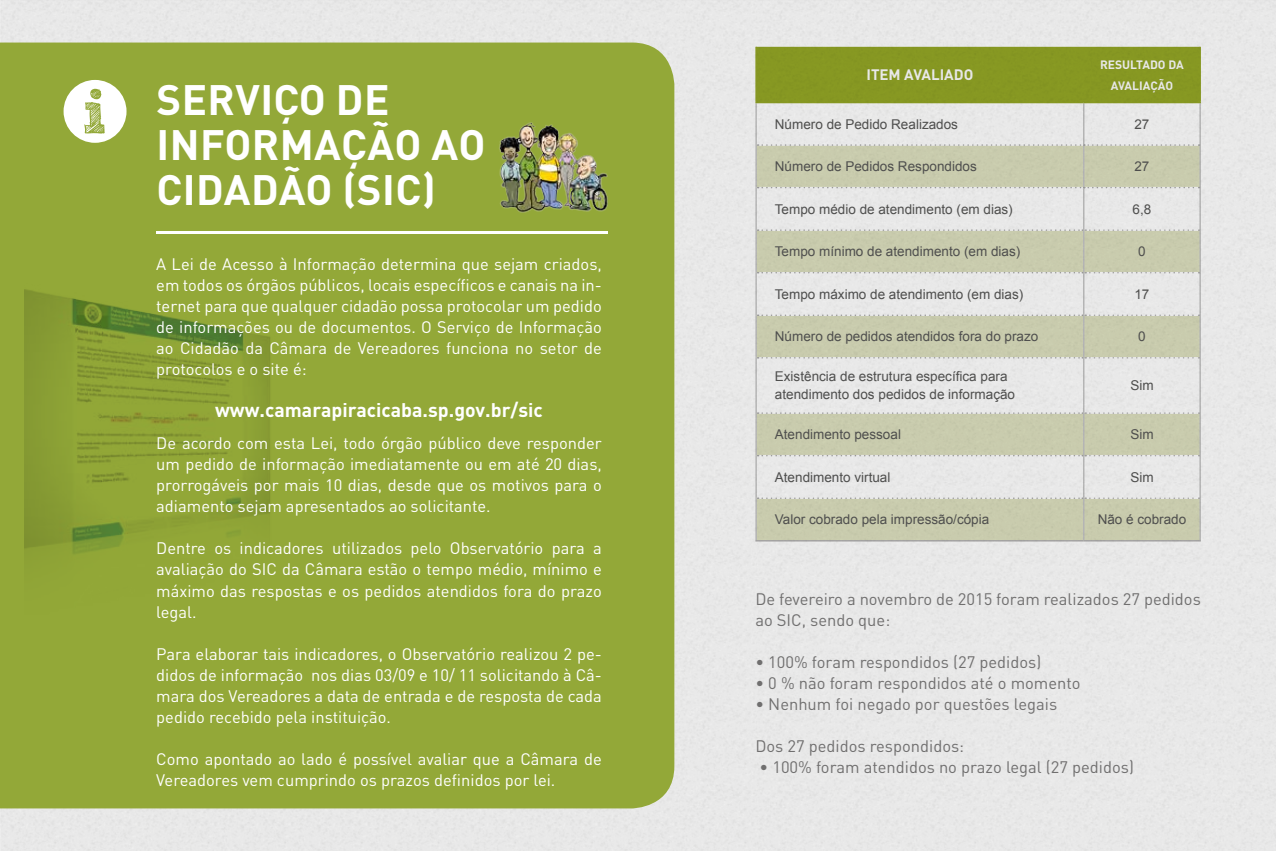
<style>
.page{position:relative;width:1276px;height:851px;background:#fff}
.page>*{position:absolute;margin:0;border:0;box-sizing:border-box;transform-origin:0 0}
.t1{font:700 42px/45px "DIN Pro";letter-spacing:.01em;color:#fff}
.t2{font:700 19.5px "DIN Pro";color:#fff}
.t3{font:16.5px/21px "DIN Pro";color:#fff;text-align:justify}
.t4{font:16.5px/21px "DIN Pro";color:#706f6f}
.t5{font:700 15px "DIN Pro";color:#fff}
.t6{font:13.5px/18px "Arial";color:#575756}
.t7{font:700 12px/21px "DIN Pro";color:#fff;text-align:center}
</style>
<div class="page">
<div style="left:0;top:43px;width:674px;height:765px;background:#93a838"></div>
<img style="left:25px;top:274px;width:269px;height:387px">
<svg style="left:64px;top:80px;width:62px;height:63px"></svg>
<hr style="left:156px;top:231px;width:452px;height:2px;background:#fff">
<img style="left:490px;top:113px;width:133px;height:104px">
<div style="left:757px;top:47px;width:442px;height:55px;background:#869722"></div>
<div style="left:757px;top:103px;width:442px;height:41px;background:#e8e8e8"></div>
<div style="left:757px;top:146px;width:442px;height:394px;background:#c9cbad"></div>
<svg style="left:757px;top:188px;width:442px;height:309px;background:#dadbcf"></svg>
<hr style="left:755px;top:103px;width:2px;height:42px;background:#c6c6c6">
<hr style="left:1199px;top:103px;width:2px;height:42px;background:#c6c6c6">
<hr style="left:755px;top:145px;width:2px;height:42px;background:#c6c6c6">
<hr style="left:1199px;top:145px;width:2px;height:42px;background:#c6c6c6">
<hr style="left:755px;top:187px;width:2px;height:43px;background:#c6c6c6">
<hr style="left:1199px;top:187px;width:2px;height:43px;background:#c6c6c6">
<hr style="left:755px;top:230px;width:2px;height:43px;background:#c6c6c6">
<hr style="left:1199px;top:230px;width:2px;height:43px;background:#c6c6c6">
<hr style="left:755px;top:273px;width:2px;height:42px;background:#c6c6c6">
<hr style="left:1199px;top:273px;width:2px;height:42px;background:#c6c6c6">
<hr style="left:755px;top:315px;width:2px;height:43px;background:#c6c6c6">
<hr style="left:1199px;top:315px;width:2px;height:43px;background:#c6c6c6">
<hr style="left:755px;top:358px;width:2px;height:55px;background:#c6c6c6">
<hr style="left:1199px;top:358px;width:2px;height:55px;background:#c6c6c6">
<hr style="left:755px;top:413px;width:2px;height:42px;background:#c6c6c6">
<hr style="left:1199px;top:413px;width:2px;height:42px;background:#c6c6c6">
<hr style="left:755px;top:455px;width:2px;height:43px;background:#c6c6c6">
<hr style="left:1199px;top:455px;width:2px;height:43px;background:#c6c6c6">
<hr style="left:755px;top:498px;width:2px;height:42px;background:#c6c6c6">
<hr style="left:1199px;top:498px;width:2px;height:42px;background:#c6c6c6">
<hr style="left:1083px;top:103px;width:1px;height:41px;background:#c6c6c6">
<hr style="left:1083px;top:146px;width:1px;height:41px;background:#c6c6c6">
<hr style="left:1083px;top:188px;width:1px;height:42px;background:#c6c6c6">
<hr style="left:1083px;top:230px;width:1px;height:43px;background:#c6c6c6">
<hr style="left:1083px;top:273px;width:1px;height:42px;background:#c6c6c6">
<hr style="left:1083px;top:315px;width:1px;height:43px;background:#c6c6c6">
<hr style="left:1083px;top:358px;width:1px;height:55px;background:#c6c6c6">
<hr style="left:1083px;top:413px;width:1px;height:42px;background:#c6c6c6">
<hr style="left:1083px;top:455px;width:1px;height:43px;background:#c6c6c6">
<hr style="left:1083px;top:498px;width:1px;height:42px;background:#c6c6c6">
<svg style="left:757px;top:144px;width:442px;height:2px"></svg>
<svg style="left:757px;top:187px;width:442px;height:1px"></svg>
<svg style="left:757px;top:229px;width:442px;height:2px"></svg>
<svg style="left:757px;top:272px;width:442px;height:1px"></svg>
<svg style="left:757px;top:314px;width:442px;height:2px"></svg>
<svg style="left:757px;top:357px;width:442px;height:1px"></svg>
<svg style="left:757px;top:412px;width:442px;height:2px"></svg>
<svg style="left:757px;top:455px;width:442px;height:1px"></svg>
<svg style="left:757px;top:497px;width:442px;height:2px"></svg>
<hr style="left:755px;top:540px;width:328px;height:1px;background:#b3b2b2">
<hr style="left:1083px;top:540px;width:118px;height:1px;background:#b3b2b2">
<hr style="left:755px;top:102px;width:328px;height:1px;background:#94a726">
<hr style="left:1083px;top:102px;width:118px;height:1px;background:#94a726">
<hr style="left:755px;top:47px;width:2px;height:55px;background:#94a726">
<hr style="left:1199px;top:47px;width:2px;height:55px;background:#94a726">
<h1 class="t1" style="left:156px;top:76px;width:330px">SERVIÇO DE<br>INFORMAÇÃO AO<br>CIDADÃO (SIC)</h1>
<p class="t3" style="left:156px;top:253px;width:447px">A Lei de Acesso à Informação determina que sejam criados, em todos os órgãos públicos, locais específicos e canais na in&shy;ternet para que qualquer cidadão possa protocolar um pedido de informações ou de documentos. O Serviço de Informação ao Cidadão da Câmara de Vereadores funciona no setor de protocolos e o site é:</p>
<p class="t2" style="left:215px;top:397px;width:329px">www.camarapiracicaba.sp.gov.br/sic</p>
<p class="t3" style="left:156px;top:432px;width:447px">De acordo com esta Lei, todo órgão público deve responder um pedido de informação imediatamente ou em até 20 dias, prorrogáveis por mais 10 dias, desde que os motivos para o adiamento sejam apresentados ao solicitante.</p>
<p class="t3" style="left:156px;top:537px;width:447px">Dentre os indicadores utilizados pelo Observatório para a avaliação do SIC da Câmara estão o tempo médio, mínimo e máximo das respostas e os pedidos atendidos fora do prazo legal.</p>
<p class="t3" style="left:156px;top:642px;width:447px">Para elaborar tais indicadores, o Observatório realizou 2 pe&shy;didos de informação nos dias 03/09 e 10/ 11 solicitando à Câ&shy;mara dos Vereadores a data de entrada e de resposta de cada pedido recebido pela instituição.</p>
<p class="t3" style="left:156px;top:747px;width:447px">Como apontado ao lado é possível avaliar que a Câmara de<br>Vereadores vem cumprindo os prazos definidos por lei.</p>
<p class="t5" style="left:866px;top:65px;width:108px">ITEM AVALIADO</p>
<p class="t7" style="left:1100px;top:53px;width:85px">RESULTADO DA<br>AVALIAÇÃO</p>
<p class="t6" style="left:775px;top:115px;width:185px">Número de Pedido Realizados</p>
<p class="t6" style="left:1134px;top:115px;width:17px">27</p>
<p class="t6" style="left:775px;top:158px;width:203px">Número de Pedidos Respondidos</p>
<p class="t6" style="left:1134px;top:158px;width:17px">27</p>
<p class="t6" style="left:775px;top:200px;width:239px">Tempo médio de atendimento (em dias)</p>
<p class="t6" style="left:1132px;top:200px;width:20px">6,8</p>
<p class="t6" style="left:775px;top:243px;width:247px">Tempo mínimo de atendimento (em dias)</p>
<p class="t6" style="left:1138px;top:243px;width:9px">0</p>
<p class="t6" style="left:775px;top:285px;width:250px">Tempo máximo de atendimento (em dias)</p>
<p class="t6" style="left:1134px;top:285px;width:17px">17</p>
<p class="t6" style="left:775px;top:328px;width:265px">Número de pedidos atendidos fora do prazo</p>
<p class="t6" style="left:1138px;top:328px;width:9px">0</p>
<p class="t6" style="left:775px;top:368px;width:242px">Existência de estrutura específica para atendimento dos pedidos de informação</p>
<p class="t6" style="left:1130px;top:377px;width:25px">Sim</p>
<p class="t6" style="left:775px;top:425px;width:128px">Atendimento pessoal</p>
<p class="t6" style="left:1130px;top:425px;width:25px">Sim</p>
<p class="t6" style="left:775px;top:468px;width:117px">Atendimento virtual</p>
<p class="t6" style="left:1130px;top:468px;width:25px">Sim</p>
<p class="t6" style="left:775px;top:510px;width:216px">Valor cobrado pela impressão/cópia</p>
<p class="t6" style="left:1097px;top:510px;width:90px">Não é cobrado</p>
<p class="t4" style="left:755px;top:588px;width:447px">De fevereiro a novembro de 2015 foram realizados 27 pedidos ao SIC, sendo que:</p>
<p class="t4" style="left:755px;top:651px;width:287px">• 100% foram respondidos (27 pedidos)</p>
<p class="t4" style="left:755px;top:672px;width:327px">• 0 % não foram respondidos até o momento</p>
<p class="t4" style="left:755px;top:693px;width:303px">• Nenhum foi negado por questões legais</p>
<p class="t4" style="left:755px;top:735px;width:210px">Dos 27 pedidos respondidos:</p>
<p class="t4" style="left:759px;top:756px;width:376px">• 100% foram atendidos no prazo legal (27 pedidos)</p>
</div>
